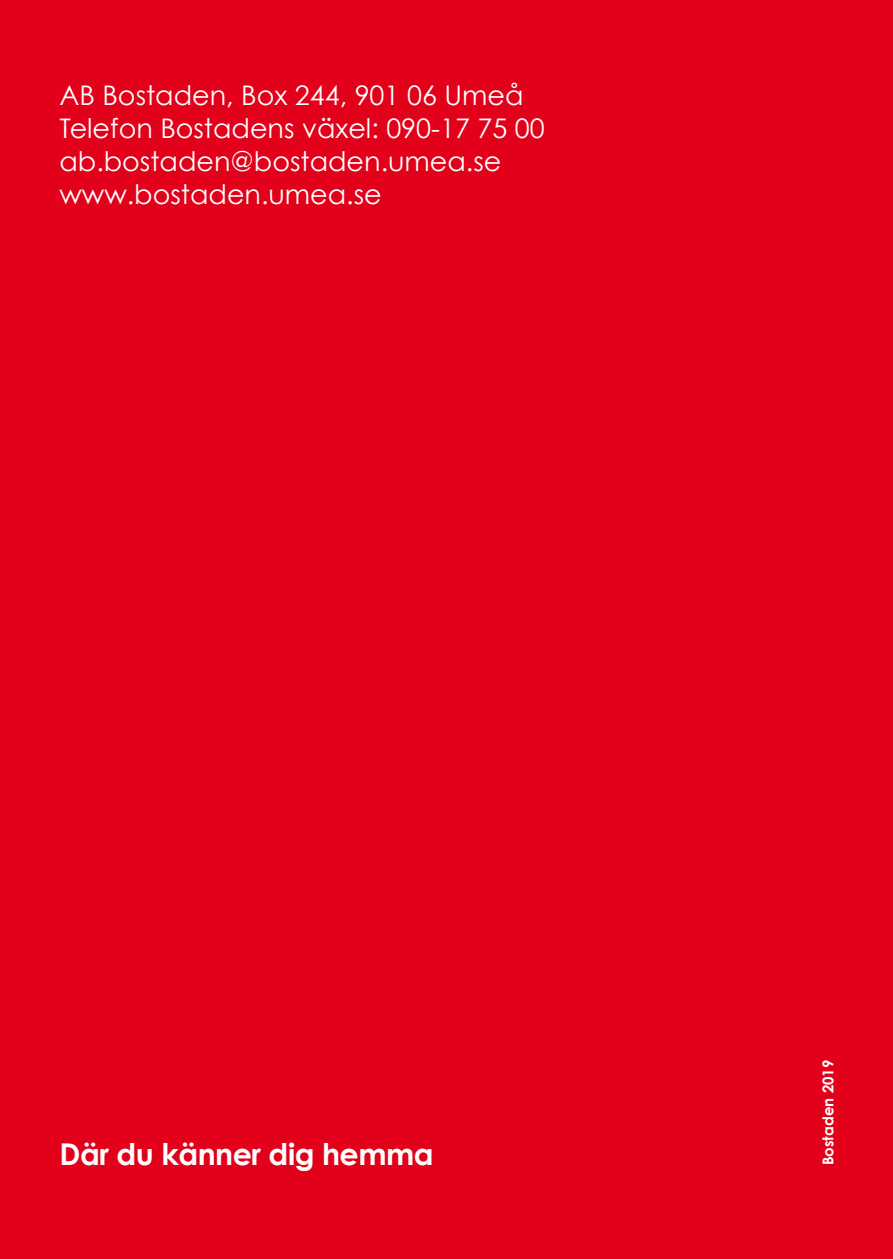
<style>
.page{position:relative;width:893px;height:1259px;background:#e2001a}
.page>*{position:absolute;margin:0;border:0;box-sizing:border-box;transform-origin:0 0}
.t1{font:700 30px "Century Gothic";letter-spacing:-.015em;color:#fff}
.t2{font:27px/33px "Century Gothic";color:#fff}
.t3{font:700 15px "Century Gothic";color:#fff}
</style>
<div class="page">
<p class="t2" style="left:60px;top:79px;width:487px">AB Bostaden, Box 244, 901 06 Umeå<br>Telefon Bostadens växel: 090-17 75 00 ab.bostaden@bostaden.umea.se www.bostaden.umea.se</p>
<p class="t1" style="left:60px;top:1135px;width:376px">Där du känner dig hemma</p>
<p class="t3" style="left:819px;top:1165px;width:107px;rotate:-90deg">Bostaden 2019</p>
</div>
